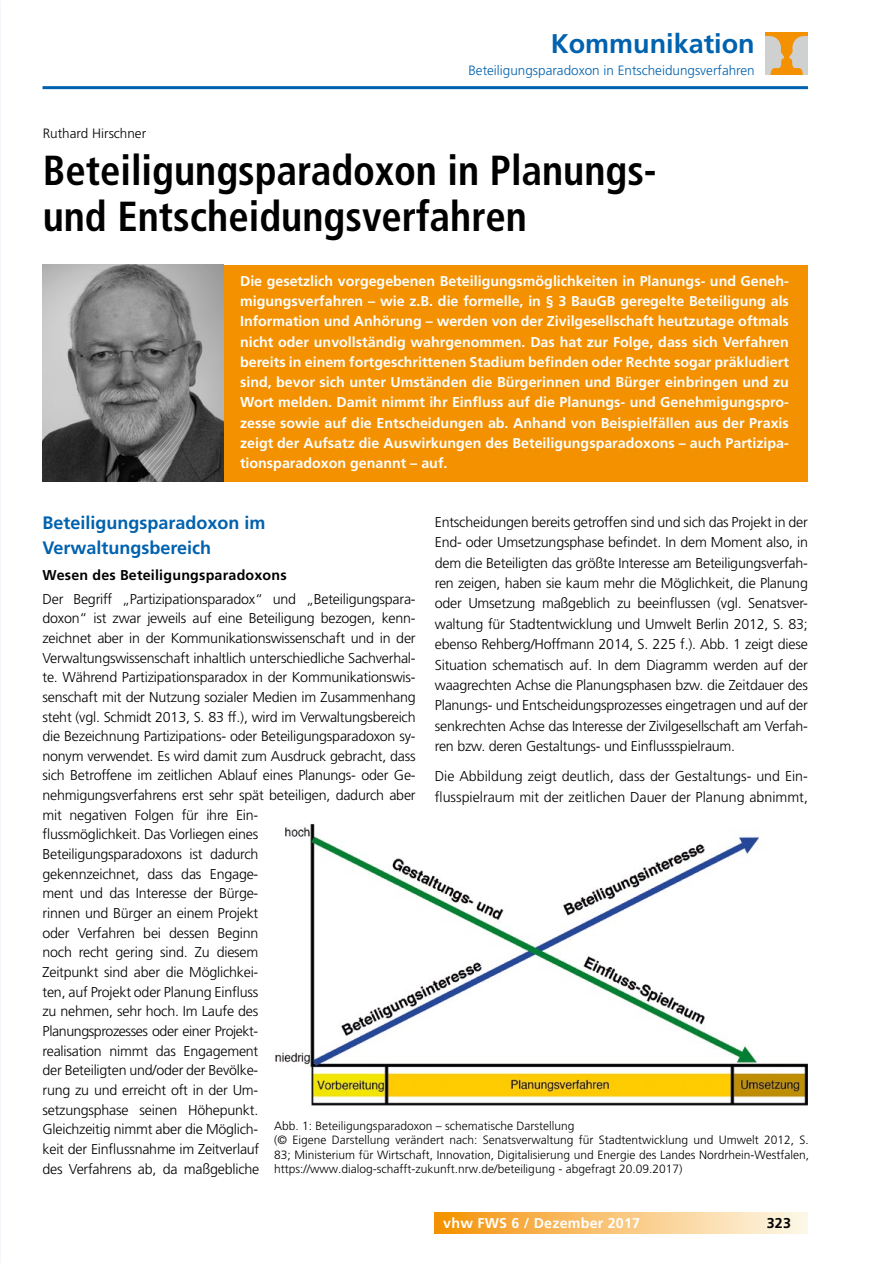
<style>
.page{position:relative;width:893px;height:1263px;background:#fff}
.page>*{position:absolute;margin:0;border:0;box-sizing:border-box;transform-origin:0 0}
.t1{font:700 condensed 42px/46.5px "Frutiger LT";color:#000}
.t2{font:700 27px "Frutiger LT";color:#0062ae}
.t3{font:700 18px/24.2px "Frutiger LT";color:#0062ae}
.t4{font:300 14.25px/19.6px "Frutiger LT";letter-spacing:-.015em;color:#000}
.t5{font:700 14.25px/20.2px "Frutiger LT";color:#fff;text-align:justify}
.t6{font:700 14.25px "Frutiger LT";letter-spacing:.015em;color:#000}
.t7{font:300 13.5px "Frutiger LT";color:#0062ae}
.t8{font:300 13.5px "Frutiger CE";color:#000}
.t9{font:300 12px/14.4px "Frutiger CE";color:#000}
</style>
<div class="page">
<div style="left:435px;top:1212px;width:373px;height:21px;background:linear-gradient(to right,#f59308,#fefaef)"></div>
<hr style="left:43px;top:86px;width:765px;height:3px;background:#0062ae">
<div style="left:766px;top:32px;width:42px;height:43px;background:#f39100"></div>
<svg style="left:766px;top:36px;width:42px;height:39px"></svg>
<div style="left:43px;top:265px;width:765px;height:217px;background:#f39100"></div>
<img style="left:43px;top:265px;width:180px;height:216px">
<img style="left:275px;top:824px;width:533px;height:282px">
<h2 class="t2" style="left:551px;top:28px;width:206px">Kommunikation</h2>
<p class="t7" style="left:468px;top:62px;width:288px">Beteiligungsparadoxon in Entscheidungsverfahren</p>
<p class="t8" style="left:43px;top:126px;width:105px">Ruthard Hirschner</p>
<h1 class="t1" style="left:43px;top:147px;width:616px">Beteiligungsparadoxon in Planungs&shy;und Entscheidungsverfahren</h1>
<p class="t5" style="left:240px;top:271px;width:550px">Die gesetzlich vorgegebenen Beteiligungsmöglichkeiten in Planungs- und Geneh&shy;migungsverfahren – wie z.B. die formelle, in § 3 BauGB geregelte Beteiligung als Information und Anhörung – werden von der Zivilgesellschaft heutzutage oftmals nicht oder unvollständig wahrgenommen. Das hat zur Folge, dass sich Verfahren bereits in einem fortgeschrittenen Stadium befinden oder Rechte sogar präkludiert sind, bevor sich unter Umständen die Bürgerinnen und Bürger einbringen und zu Wort melden. Damit nimmt ihr Einfluss auf die Planungs- und Genehmigungspro&shy;zesse sowie auf die Entscheidungen ab. Anhand von Beispielfällen aus der Praxis zeigt der Aufsatz die Auswirkungen des Beteiligungsparadoxons – auch Partizipa&shy;tionsparadoxon genannt – auf.</p>
<p class="t4" style="left:435px;top:512px;width:375px;line-height:20.4px;text-align:justify">Entscheidungen bereits getroffen sind und sich das Projekt in der End- oder Umsetzungsphase befindet. In dem Moment also, in dem die Beteiligten das größte Interesse am Beteiligungsverfah&shy;ren zeigen, haben sie kaum mehr die Möglichkeit, die Planung oder Umsetzung maßgeblich zu beeinflussen (vgl. Senatsver&shy;waltung für Stadtentwicklung und Umwelt Berlin 2012, S. 83; ebenso Rehberg/Hoffmann 2014, S. 225 f.). Abb. 1 zeigt diese Situation schematisch auf. In dem Diagramm werden auf der waagrechten Achse die Planungsphasen bzw. die Zeitdauer des Planungs- und Entscheidungsprozesses eingetragen und auf der senkrechten Achse das Interesse der Zivilgesellschaft am Verfah&shy;ren bzw. deren Gestaltungs- und Einflussspielraum.</p>
<p class="t4" style="left:435px;top:766px;width:375px;line-height:20.4px">Die Abbildung zeigt deutlich, dass der Gestaltungs- und Ein&shy;flusspielraum mit der zeitlichen Dauer der Planung abnimmt,</p>
<p class="t3" style="left:43px;top:511px;width:225px">Beteiligungsparadoxon im<br>Verwaltungsbereich</p>
<p class="t6" style="left:43px;top:566px;width:246px">Wesen des Beteiligungsparadoxons</p>
<p class="t4" style="left:43px;top:589px;width:375px">Der Begriff „Partizipationsparadox“ und „Beteiligungspara&shy;doxon“ ist zwar jeweils auf eine Beteiligung bezogen, kenn&shy;zeichnet aber in der Kommunikationswissenschaft und in der Verwaltungswissenschaft inhaltlich unterschiedliche Sachverhal&shy;te. Während Partizipationsparadox in der Kommunikationswis&shy;senschaft mit der Nutzung sozialer Medien im Zusammenhang steht (vgl. Schmidt 2013, S. 83 ff.), wird im Verwaltungsbereich die Bezeichnung Partizipations- oder Beteiligungsparadoxon sy&shy;nonym verwendet. Es wird damit zum Ausdruck gebracht, dass sich Betroffene im zeitlichen Ablauf eines Planungs- oder Ge&shy;nehmigungsverfahrens erst sehr spät beteiligen, dadurch aber mit negativen Folgen für ihre Ein-<br>flussmöglichkeit. Das Vorliegen eines<br>Beteiligungsparadoxons ist dadurch<br>gekennzeichnet, dass das Engage-<br>ment und das Interesse der Bürge-<br>rinnen und Bürger an einem Projekt<br>oder Verfahren bei dessen Beginn<br>noch recht gering sind. Zu diesem<br>Zeitpunkt sind aber die Möglichkei-<br>ten, auf Projekt oder Planung Einfluss<br>zu nehmen, sehr hoch. Im Laufe des<br>Planungsprozesses oder einer Projekt-<br>realisation nimmt das Engagement<br>der Beteiligten und/oder der Bevölke-<br>rung zu und erreicht oft in der Um-<br>setzungsphase seinen Höhepunkt.<br>Gleichzeitig nimmt aber die Möglich-<br>keit der Einflussnahme im Zeitverlauf<br>des Verfahrens ab, da maßgebliche</p>
<p class="t9" style="left:274px;top:1118px;width:536px">Abb. 1: Beteiligungsparadoxon – schematische Darstellung<br>(© Eigene Darstellung verändert nach: Senatsverwaltung für Stadtentwicklung und Umwelt 2012, S.<br>83; Ministerium für Wirtschaft, Innovation, Digitalisierung und Energie des Landes Nordrhein-Westfalen, https://www.dialog-schafft-zukunft.nrw.de/beteiligung - abgefragt 20.09.2017)</p>
<p class="t5" style="left:443px;top:1213px;width:198px">vhw FWS 6 / Dezember 2017</p>
<p class="t6" style="left:767px;top:1214px;width:26px">323</p>
</div>
